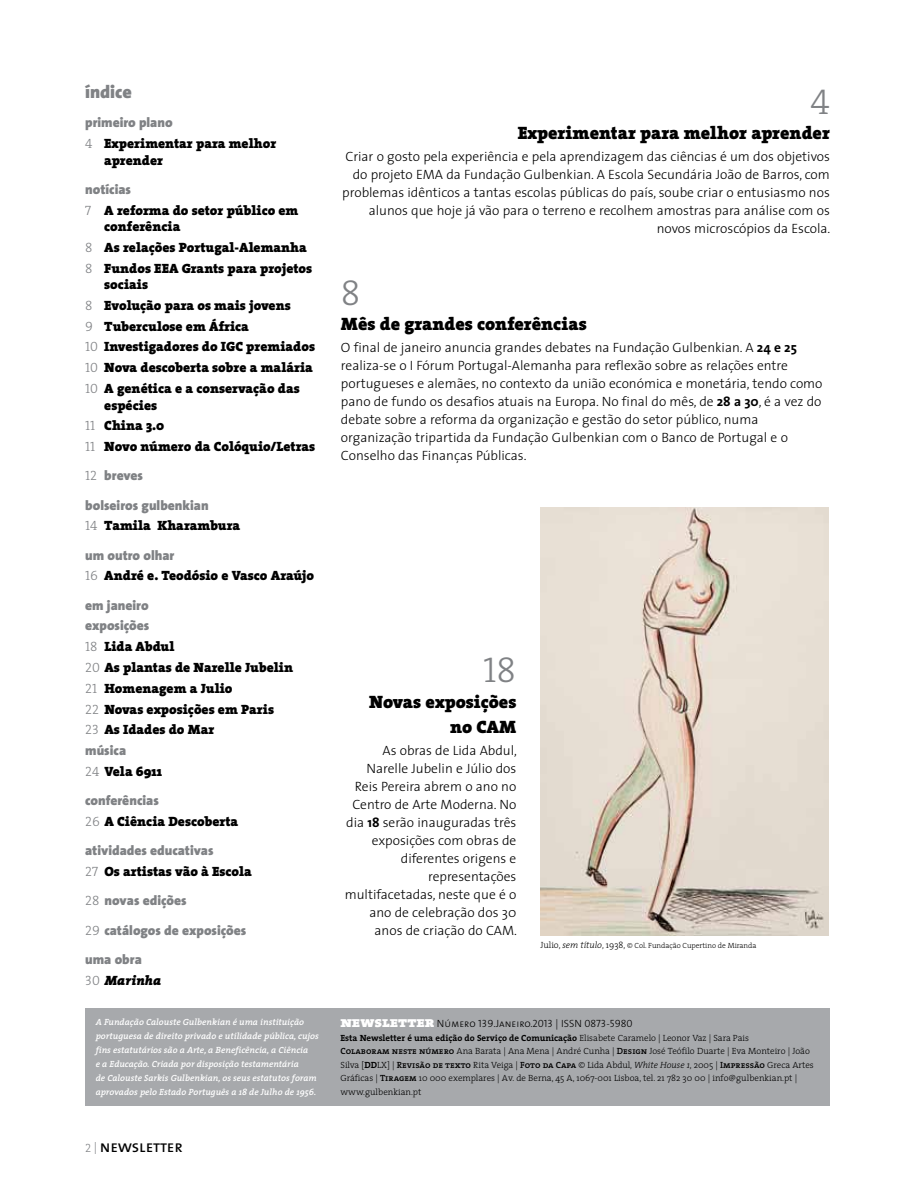
<style>
.page{position:relative;width:915px;height:1191px;background:#fff}
.page>*{position:absolute;margin:0;border:0;box-sizing:border-box;transform-origin:0 0}
.t1{font:36px "The Serif Light Caps";color:#808285}
.t2{font:900 18px/25.2px "The Serif";color:#000;text-align:right}
.t3{font:900 18px "The Sans";color:#808285}
.t4{font:16.5px "The Mix Caps";letter-spacing:-.01em;color:#000}
.t5{font:300 13.5px/18px "The Sans";color:#000;text-align:right}
.t6{font:900 13.5px/20.7px "The Serif";color:#000}
.t7{font:900 13.5px/29.2px "The Sans";color:#808285}
.t8{font:italic 900 13.5px "The Serif";color:#000}
.t9{font:10.5px "The Sans Light Caps";color:#000}
.t10{font:300 9px/13.5px "The Serif";color:#000}
.t11{font:italic 600 9px/14px "The Serif";color:#fff}
.t12{font:300 7.5px "The Serif";color:#000}
.s1{font-family:"The Serif Light Caps";font-weight:400;color:#808285}
.s2{font-family:"The Serif Light Caps";font-weight:400}
.s3{font-family:"The Serif Light Caps";font-weight:400;font-style:normal;color:#808285}
.s4{font-family:"The Serif Black Caps";font-size:15px;color:#fff}
.s5{font-weight:700}
.s6{font-size:9px}
.s7{font-style:italic;font-size:9px}
.s8{font-family:"The Serif Semi Bold Caps";font-weight:400}
.s9{font-style:italic}
.s10{font-family:"The Serif Light Caps";font-size:12px;color:#808285}
</style>
<div class="page">
<div style="left:85px;top:1008px;width:744px;height:98px;background:#a7a9ac"></div>
<img style="left:540px;top:507px;width:288px;height:428px">
<h2 class="t3" style="left:85px;top:77px;width:48px">índice</h2>
<p class="t7" style="left:85px;top:108px;width:89px">primeiro plano</p>
<p class="t6" style="left:104px;top:135px;width:173px;line-height:16.5px;text-indent:-19px"><span class="s1">4</span> Experimentar para melhor aprender</p>
<p class="t7" style="left:85px;top:174px;width:47px">notícias</p>
<p class="t6" style="left:104px;top:201px;width:196px;line-height:16.5px;text-indent:-19px"><span class="s1">7</span> A reforma do setor público em conferência</p>
<p class="t6" style="left:85px;top:237px;width:228px"><span class="s1">8</span> As relações Portugal-Alemanha<br><span class="s1">8</span> Fundos EEA Grants para projetos</p>
<p class="t6" style="left:85px;top:274px;width:231px;text-indent:19px">sociais<br><span class="s1">8</span> Evolução para os mais jovens<br><span class="s1">9</span> Tuberculose em África<br><span class="s1">10</span> Investigadores do IGC premiados<br><span class="s1">10</span> Nova descoberta sobre a malária<br><span class="s1">10</span> A genética e a conservação das</p>
<p class="t6" style="left:85px;top:394px;width:231px;text-indent:19px">espécies<br><span class="s1">11</span> China 3.0<br><span class="s1">11</span> Novo número da Colóquio/Letras</p>
<p class="t7" style="left:85px;top:461px;width:125px"><span class="s2">12</span> breves<br>bolseiros gulbenkian</p>
<p class="t6" style="left:85px;top:515px;width:156px"><span class="s1">14</span> Tamila Kharambura</p>
<p class="t7" style="left:85px;top:540px;width:91px">um outro olhar</p>
<p class="t6" style="left:85px;top:565px;width:230px"><span class="s1">16</span> André e. Teodósio e Vasco Araújo</p>
<p class="t7" style="left:85px;top:594px;width:66px;line-height:20.7px">em janeiro exposições</p>
<p class="t6" style="left:85px;top:636px;width:209px"><span class="s1">18</span> Lida Abdul<br><span class="s1">20</span> As plantas de Narelle Jubelin<br><span class="s1">21</span> Homenagem a Julio<br><span class="s1">22</span> Novas exposições em Paris<br><span class="s1">23</span> As Idades do Mar</p>
<p class="t7" style="left:85px;top:735px;width:42px">música</p>
<p class="t6" style="left:85px;top:760px;width:78px"><span class="s1">24</span> Vela 6911</p>
<p class="t7" style="left:85px;top:785px;width:75px">conferências</p>
<p class="t6" style="left:85px;top:810px;width:154px"><span class="s1">26</span> A Ciência Descoberta</p>
<p class="t7" style="left:85px;top:835px;width:130px">atividades educativas</p>
<p class="t6" style="left:85px;top:860px;width:168px"><span class="s1">27</span> Os artistas vão à Escola</p>
<p class="t7" style="left:85px;top:885px;width:162px"><span class="s2">28</span> novas edições<br><span class="s2">29</span> catálogos de exposições uma obra</p>
<p class="t8" style="left:85px;top:968px;width:78px"><span class="s3">30</span> Marinha</p>
<p class="t11" style="left:96px;top:1015px;width:224px">A Fundação Calouste Gulbenkian é uma instituição portuguesa de direito privado e utilidade pública, cujos fins estatutários são a Arte, a Beneficência, a Ciência<br>e a Educação. Criada por disposição testamentária<br>de Calouste Sarkis Gulbenkian, os seus estatutos foram aprovados pelo Estado Português a 18 de Julho de 1956.</p>
<p class="t9" style="left:340px;top:1015px;width:293px"><span class="s4">newsletter</span> Número 139.Janeiro.2013 | ISSN 0873‑5980</p>
<h1 class="t1" style="left:810px;top:72px;width:21px">4</h1>
<h2 class="t2" style="left:517px;top:120px;width:313px">Experimentar para melhor aprender</h2>
<p class="t5" style="left:342px;top:147px;width:489px">Criar o gosto pela experiência e pela aprendizagem das ciências é um dos objetivos do projeto EMA da Fundação Gulbenkian. A Escola Secundária João de Barros, com problemas idênticos a tantas escolas públicas do país, soube criar o entusiasmo nos alunos que hoje já vão para o terreno e recolhem amostras para análise com os novos microscópios da Escola.</p>
<h1 class="t1" style="left:341px;top:263px;width:21px">8</h1>
<h2 class="t2" style="left:341px;top:311px;width:247px">Mês de grandes conferências</h2>
<p class="t5" style="left:341px;top:338px;width:483px;text-align:left">O final de janeiro anuncia grandes debates na Fundação Gulbenkian. A <span class="s5">24 e 25 </span>realiza-se o I Fórum Portugal-Alemanha para reflexão sobre as relações entre portugueses e alemães, no contexto da união económica e monetária, tendo como pano de fundo os desafios atuais na Europa. No final do mês, de <span class="s5">28 a 30</span>, é a vez do debate sobre a reforma da organização e gestão do setor público, numa organização tripartida da Fundação Gulbenkian com o Banco de Portugal e o Conselho das Finanças Públicas.</p>
<h1 class="t1" style="left:483px;top:640px;width:35px">18</h1>
<h2 class="t2" style="left:369px;top:688px;width:149px">Novas exposições no CAM</h2>
<p class="t5" style="left:345px;top:741px;width:174px">As obras de Lida Abdul,<br>Narelle Jubelin e Júlio dos<br>Reis Pereira abrem o ano no<br>Centro de Arte Moderna. No dia <span class="s5">18</span> serão inauguradas três exposições com obras de diferentes origens e representações multifacetadas, neste que é o ano de celebração dos 30 anos de criação do CAM.</p>
<p class="t12" style="left:540px;top:939px;width:217px"><span class="s6">Julio,</span> <span class="s7">sem título</span><span class="s6">, 1938,</span> © Col. Fundação Cupertino de Miranda</p>
<p class="t10" style="left:340px;top:1030px;width:474px"><span class="s5">Esta Newsletter é uma edição do Serviço de Comunicação</span> Elisabete Caramelo | Leonor Vaz | Sara Pais<br><span class="s8">Colaboram neste número</span> Ana Barata | Ana Mena | André Cunha | <span class="s8">Design</span> José Teófilo Duarte | Eva Monteiro | João Silva [<span class="s5">DD</span>LX] | <span class="s8">Revisão de texto</span> Rita Veiga | <span class="s8">Foto da Capa</span> © Lida Abdul, <span class="s9">White House 1</span>, 2005 | <span class="s8">Impressão</span> Greca Artes Gráficas | <span class="s8">Tiragem</span> 10 000 exemplares | Av. de Berna, 45 A, 1067‑001 Lisboa, tel. 21 782 30 00 | info@gulbenkian.pt | www.gulbenkian.pt</p>
<p class="t4" style="left:85px;top:1132px;width:99px"><span class="s10">2 |</span> newsletter</p>
</div>
